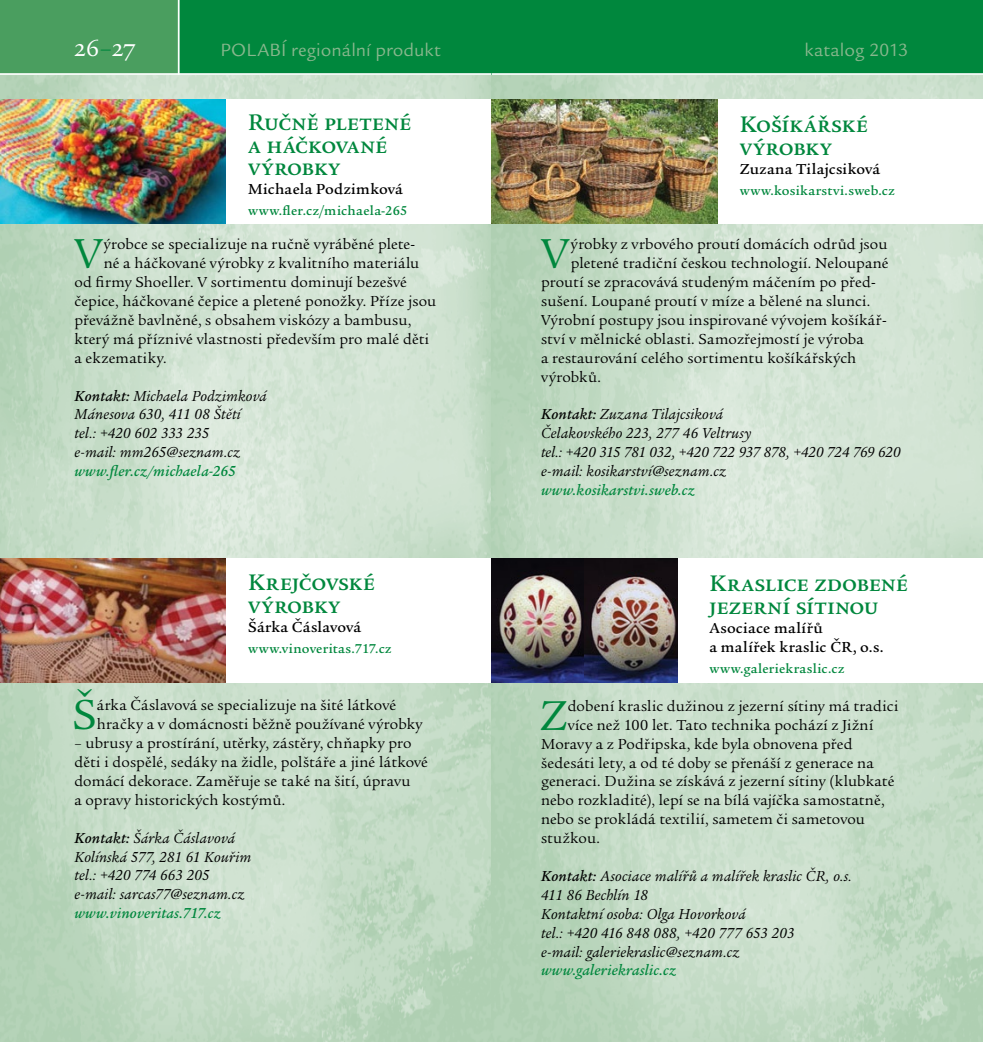
<style>
.page{position:relative;width:983px;height:1042px;background:#fff}
.page>*{position:absolute;margin:0;border:0;box-sizing:border-box;transform-origin:0 0}
.t1{font:45.5px "Legacy Serif Itc TOT";color:#00873d}
.t2{font:26.25px "Legacy Serif Itc SCTOT";color:#fff}
.t3{font:500 24.5px/22.8px "Legacy Serif Itc TOT";letter-spacing:.015em;color:#00873d}
.t4{font:19.25px "Legacy Sans Itc TOT";letter-spacing:.005em;color:#88b78d}
.t5{font:15.75px/18.9px "Legacy Serif Itc TOT";letter-spacing:.01em;color:#000}
.t6{font:italic 15.75px/18.9px "Legacy Serif Itc TOT";letter-spacing:.01em;color:#000}
.t7{font:italic 500 15.75px "Legacy Serif Itc TOT";letter-spacing:.015em;color:#00873d}
.t8{font:500 15.75px/18.9px "Legacy Serif Itc TOT";letter-spacing:.025em;color:#000}
.t9{font:500 14px "Legacy Serif Itc TOT";letter-spacing:.035em;color:#00873d}
.s1{color:#00873d}
.s2{font-weight:500}
</style>
<div class="page">
<img style="left:0;top:75px;width:982px;height:967px">
<div style="left:0;top:0;width:491px;height:74px;background:#4a9e5f"></div>
<div style="left:179px;top:0;width:312px;height:74px;background:#00873d"></div>
<hr style="left:178px;top:0;width:1px;height:75px;background:#fff">
<div style="left:226px;top:99px;width:265px;height:124px;background:#fff"></div>
<div style="left:226px;top:558px;width:265px;height:124px;background:#fff"></div>
<hr style="left:491px;top:0;width:1px;height:1042px;background:#000">
<hr style="left:0;top:73px;width:491px;height:2px;background:#fff">
<div style="left:491px;top:0;width:491px;height:74px;background:#00873d"></div>
<div style="left:717px;top:99px;width:265px;height:124px;background:#fff"></div>
<div style="left:492px;top:558px;width:490px;height:124px;background:#fff"></div>
<img style="left:491px;top:99px;width:226px;height:124px">
<img style="left:0;top:558px;width:226px;height:124px">
<img style="left:0;top:99px;width:226px;height:124px">
<hr style="left:491px;top:73px;width:491px;height:2px;background:#fff">
<img style="left:491px;top:558px;width:186px;height:124px">
<h2 class="t2" style="left:74px;top:32px;width:63px">26<span class="s1">–</span>27</h2>
<p class="t4" style="left:220px;top:38px;width:221px">POLABÍ regionální produkt</p>
<h3 class="t3" style="left:248px;top:112px;width:164px">Ručně pletené a háčkované výrobky</h3>
<p class="t8" style="left:248px;top:180px;width:156px">Michaela Podzimková</p>
<p class="t9" style="left:248px;top:203px;width:161px">www.fler.cz/michaela-265</p>
<h1 class="t1" style="left:75px;top:227px;width:29px">V</h1>
<p class="t5" style="left:104px;top:235px;width:313px">ýrobce se specializuje na ručně vyráběné plete-</p>
<p class="t5" style="left:104px;top:254px;width:317px">né a háčkované výrobky z kvalitního materiálu</p>
<p class="t5" style="left:74px;top:273px;width:334px">od firmy Shoeller. V sortimentu dominují bezešvé</p>
<p class="t5" style="left:74px;top:292px;width:363px">čepice, háčkované čepice a pletené ponožky. Příze jsou</p>
<p class="t5" style="left:74px;top:311px;width:338px">převážně bavlněné, s obsahem viskózy a bambusu,</p>
<p class="t5" style="left:74px;top:330px;width:356px">který má příznivé vlastnosti především pro malé děti</p>
<p class="t5" style="left:74px;top:349px;width:93px">a ekzematiky.</p>
<p class="t6" style="left:74px;top:386px;width:194px"><span class="s2">Kontakt:</span> Michaela Podzimková<br>Mánesova 630, 411 08 Štětí<br>tel.: +420 602 333 235<br>e-mail: mm265@seznam.cz</p>
<p class="t7" style="left:74px;top:462px;width:163px">www.fler.cz/michaela-265</p>
<h3 class="t3" style="left:248px;top:572px;width:128px">Krejčovské výrobky</h3>
<p class="t8" style="left:248px;top:618px;width:115px">Šárka Č áslavová</p>
<p class="t9" style="left:248px;top:640px;width:145px">www.vinoveritas.717.cz</p>
<h1 class="t1" style="left:72px;top:688px;width:26px">Š</h1>
<p class="t5" style="left:97px;top:696px;width:327px">árka Čáslavová se specializuje na šité látkové hračky a v domácnosti běžně používané výrobky</p>
<p class="t5" style="left:74px;top:734px;width:355px">– ubrusy a prostírání, utěrky, zástěry, chňapky pro děti i dospělé, sedáky na židle, polštáře a jiné látkové domácí dekorace. Zaměřuje se také na šití, úpravu<br>a opravy historických kostýmů.</p>
<p class="t6" style="left:74px;top:828px;width:178px"><span class="s2">Kontakt:</span> Šárka Čáslavová<br>Kolínská 577, 281 61 Kouřim tel.: +420 774 663 205 e-mail: sarcas77@seznam.cz</p>
<p class="t7" style="left:74px;top:904px;width:148px">www.vinoveritas.717.cz</p>
<p class="t4" style="left:804px;top:38px;width:105px">katalog 2013</p>
<h3 class="t3" style="left:739px;top:114px;width:130px">Košíkářské výrobky</h3>
<p class="t8" style="left:739px;top:160px;width:142px">Zuzana Tilajcsiková</p>
<p class="t9" style="left:739px;top:182px;width:156px">www.kosikarstvi.sweb.cz</p>
<h1 class="t1" style="left:541px;top:227px;width:29px">V</h1>
<p class="t5" style="left:570px;top:235px;width:318px">ýrobky z vrbového proutí domácích odrůd jsou</p>
<p class="t5" style="left:570px;top:254px;width:319px">pletené tradiční českou technologií. Neloupané</p>
<p class="t5" style="left:541px;top:273px;width:336px">proutí se zpracovává studeným máčením po před-</p>
<p class="t5" style="left:541px;top:292px;width:331px">sušení. Loupané proutí v míze a bělené na slunci.</p>
<p class="t5" style="left:541px;top:311px;width:347px">Výrobní postupy jsou inspirované vývojem košíkář-</p>
<p class="t5" style="left:541px;top:330px;width:324px">ství v mělnické oblasti. Samozřejmostí je výroba</p>
<p class="t5" style="left:541px;top:349px;width:316px">a restaurování celého sortimentu košíkářských</p>
<p class="t5" style="left:541px;top:368px;width:61px">výrobků.</p>
<p class="t6" style="left:541px;top:405px;width:361px"><span class="s2">Kontakt:</span> Zuzana Tilajcsiková<br>Čelakovského 223, 277 46 Veltrusy<br>tel.: +420 315 781 032, +420 722 937 878, +420 724 769 620 e-mail: kosikarství@seznam.cz</p>
<p class="t7" style="left:541px;top:481px;width:155px">www.kosikarstvi.sweb.cz</p>
<h3 class="t3" style="left:709px;top:573px;width:200px">Kraslice zdobené jezerní sítinou</h3>
<p class="t8" style="left:709px;top:619px;width:176px">Asociace malířů<br>a malířek kraslic ČR, o.s.</p>
<p class="t9" style="left:709px;top:660px;width:136px">www.galeriekraslic.cz</p>
<h1 class="t1" style="left:540px;top:689px;width:29px">Z</h1>
<p class="t5" style="left:567px;top:697px;width:332px">dobení kraslic dužinou z jezerní sítiny má tradici</p>
<p class="t5" style="left:567px;top:716px;width:307px">více než 100 let. Tato technika pochází z Jižní</p>
<p class="t5" style="left:541px;top:735px;width:313px">Moravy a z Podřipska, kde byla obnovena před</p>
<p class="t5" style="left:541px;top:753px;width:334px">šedesáti lety, a od té doby se přenáší z generace na</p>
<p class="t5" style="left:541px;top:772px;width:355px">generaci. Dužina se získává z jezerní sítiny (klubkaté</p>
<p class="t5" style="left:541px;top:791px;width:345px">nebo rozkladité), lepí se na bílá vajíčka samostatně,</p>
<p class="t5" style="left:541px;top:810px;width:325px">nebo se prokládá textilií, sametem či sametovou</p>
<p class="t5" style="left:541px;top:829px;width:60px">stužkou.</p>
<p class="t6" style="left:541px;top:866px;width:312px"><span class="s2">Kontakt:</span> Asociace malířů a malířek kraslic ČR, o.s.<br>411 86 Bechlín 18<br>Kontaktní osoba: Olga Hovorková<br>tel.: +420 416 848 088, +420 777 653 203<br>e-mail: galeriekraslic@seznam.cz</p>
<p class="t7" style="left:541px;top:961px;width:136px">www.galeriekraslic.cz</p>
</div>
